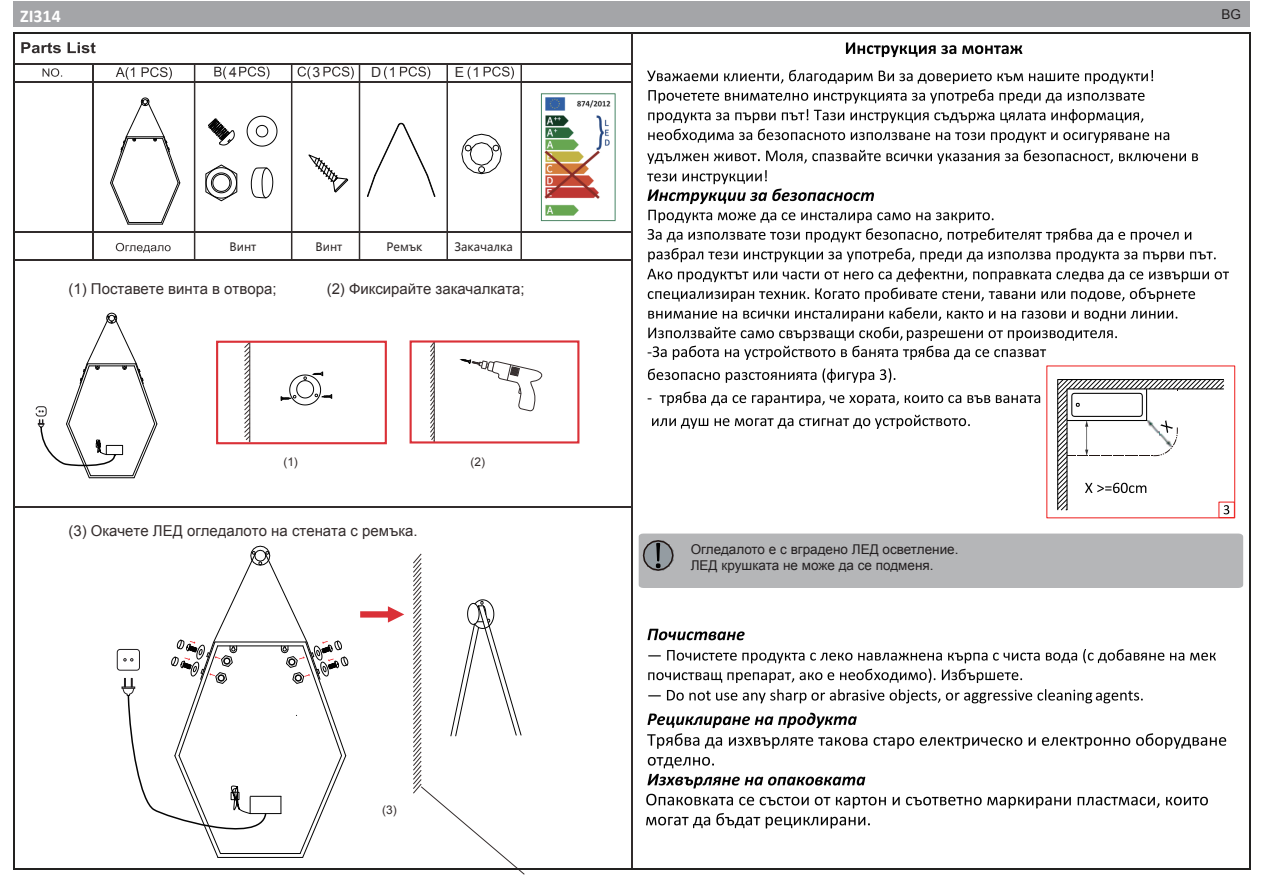
<style>
.page{position:relative;width:1263px;height:893px;background:#fff}
.page>*{position:absolute;margin:0;border:0;box-sizing:border-box;transform-origin:0 0}
.t1{font:700 18px "Calibri";color:#fff}
.t2{font:15px "Arial";color:#332c2c}
.t3{font:13.95px "Arial";color:#312c2c}
.t4{font:13.5px/16.2px "Arial";color:#231f20}
.t5{font:12px "Arial";color:#332c2c}
.t6{font:11.55px "Microsoft Ya Hei";color:#312c2c}
</style>
<div class="page">
<svg style="left:360px;top:606px;width:44px;height:16px"></svg>
<div style="left:117px;top:649px;width:23px;height:21px;border:1px solid #211e20;border-radius:3px"></div>
<svg style="left:413px;top:553px;width:112px;height:321px"></svg>
<hr style="left:194px;top:64px;width:1px;height:196px;background:#312c2c">
<hr style="left:447px;top:64px;width:1px;height:196px;background:#312c2c">
<hr style="left:521px;top:64px;width:1px;height:196px;background:#312c2c">
<hr style="left:291px;top:64px;width:1px;height:196px;background:#312c2c">
<hr style="left:359px;top:64px;width:1px;height:196px;background:#312c2c">
<div style="left:14px;top:2px;width:1236px;height:25px;background:#a4a5a8"></div>
<svg style="left:846px;top:42px;width:176px;height:15px"></svg>
<svg style="left:647px;top:70px;width:506px;height:33px"></svg>
<svg style="left:648px;top:109px;width:160px;height:14px"></svg>
<svg style="left:814px;top:110px;width:180px;height:13px"></svg>
<svg style="left:1000px;top:109px;width:143px;height:14px"></svg>
<svg style="left:648px;top:129px;width:521px;height:14px"></svg>
<svg style="left:647px;top:153px;width:113px;height:11px"></svg>
<svg style="left:766px;top:150px;width:432px;height:14px"></svg>
<svg style="left:647px;top:170px;width:227px;height:34px"></svg>
<svg style="left:648px;top:210px;width:543px;height:32px"></svg>
<svg style="left:648px;top:248px;width:402px;height:14px"></svg>
<svg style="left:1057px;top:251px;width:159px;height:11px"></svg>
<svg style="left:647px;top:268px;width:582px;height:53px"></svg>
<svg style="left:648px;top:327px;width:469px;height:33px"></svg>
<svg style="left:648px;top:368px;width:247px;height:15px"></svg>
<svg style="left:660px;top:391px;width:380px;height:15px"></svg>
<svg style="left:652px;top:415px;width:318px;height:14px"></svg>
<svg style="left:1057px;top:379px;width:172px;height:135px"></svg>
<svg style="left:647px;top:628px;width:98px;height:12px"></svg>
<svg style="left:648px;top:649px;width:568px;height:34px"></svg>
<svg style="left:648px;top:695px;width:13px;height:1px"></svg>
<svg style="left:667px;top:689px;width:476px;height:14px"></svg>
<svg style="left:647px;top:712px;width:579px;height:36px"></svg>
<svg style="left:646px;top:757px;width:562px;height:71px"></svg>
<hr style="left:14px;top:32px;width:618px;height:1px;background:#222120">
<hr style="left:633px;top:32px;width:617px;height:1px;background:#222120">
<hr style="left:13px;top:33px;width:1px;height:30px;background:#222120">
<hr style="left:632px;top:33px;width:1px;height:30px;background:#312c2c">
<hr style="left:1250px;top:33px;width:1px;height:30px;background:#222120">
<svg style="left:43px;top:68px;width:19px;height:9px"></svg>
<svg style="left:116px;top:67px;width:56px;height:13px"></svg>
<svg style="left:384px;top:67px;width:46px;height:12px"></svg>
<hr style="left:14px;top:63px;width:78px;height:1px;background:#312c2c">
<hr style="left:94px;top:63px;width:156px;height:1px;background:#312c2c">
<hr style="left:251px;top:63px;width:108px;height:1px;background:#312c2c">
<hr style="left:360px;top:63px;width:121px;height:1px;background:#312c2c">
<hr style="left:483px;top:63px;width:149px;height:1px;background:#312c2c">
<svg style="left:13px;top:63px;width:1px;height:20px"></svg>
<hr style="left:14px;top:81px;width:78px;height:2px;background:#312c2c">
<svg style="left:92px;top:63px;width:2px;height:20px"></svg>
<hr style="left:94px;top:81px;width:156px;height:2px;background:#312c2c">
<svg style="left:214px;top:63px;width:56px;height:20px"></svg>
<hr style="left:251px;top:81px;width:108px;height:2px;background:#312c2c">
<svg style="left:298px;top:63px;width:62px;height:18px"></svg>
<hr style="left:360px;top:81px;width:121px;height:2px;background:#312c2c">
<svg style="left:468px;top:63px;width:46px;height:20px"></svg>
<hr style="left:483px;top:81px;width:149px;height:2px;background:#312c2c">
<svg style="left:632px;top:63px;width:1px;height:20px"></svg>
<svg style="left:1250px;top:63px;width:1px;height:20px"></svg>
<hr style="left:13px;top:83px;width:1px;height:148px;background:#222120">
<hr style="left:92px;top:83px;width:2px;height:148px;background:#312c2c">
<hr style="left:632px;top:83px;width:1px;height:148px;background:#312c2c">
<hr style="left:1250px;top:83px;width:1px;height:148px;background:#222120">
<svg style="left:116px;top:243px;width:55px;height:10px"></svg>
<hr style="left:14px;top:231px;width:78px;height:1px;background:#312c2c">
<hr style="left:94px;top:231px;width:156px;height:1px;background:#312c2c">
<hr style="left:251px;top:231px;width:108px;height:1px;background:#312c2c">
<hr style="left:360px;top:231px;width:121px;height:1px;background:#312c2c">
<hr style="left:483px;top:231px;width:149px;height:1px;background:#312c2c">
<hr style="left:92px;top:232px;width:2px;height:28px;background:#312c2c">
<svg style="left:13px;top:231px;width:1px;height:30px"></svg>
<hr style="left:14px;top:260px;width:78px;height:1px;background:#312c2c">
<hr style="left:94px;top:260px;width:156px;height:1px;background:#312c2c">
<hr style="left:251px;top:260px;width:108px;height:1px;background:#312c2c">
<hr style="left:360px;top:260px;width:121px;height:1px;background:#312c2c">
<hr style="left:483px;top:260px;width:149px;height:1px;background:#312c2c">
<svg style="left:632px;top:231px;width:1px;height:30px"></svg>
<svg style="left:1250px;top:231px;width:1px;height:30px"></svg>
<hr style="left:13px;top:261px;width:1px;height:245px;background:#222120">
<hr style="left:632px;top:261px;width:1px;height:245px;background:#312c2c">
<hr style="left:1250px;top:261px;width:1px;height:245px;background:#222120">
<hr style="left:14px;top:506px;width:618px;height:1px;background:#312c2c">
<hr style="left:13px;top:507px;width:1px;height:361px;background:#222120">
<hr style="left:14px;top:868px;width:618px;height:2px;background:#222120">
<hr style="left:632px;top:507px;width:1px;height:361px;background:#312c2c">
<hr style="left:633px;top:868px;width:617px;height:2px;background:#222120">
<hr style="left:1250px;top:507px;width:1px;height:361px;background:#222120">
<img style="left:540px;top:93px;width:76px;height:129px">
<div style="left:639px;top:533px;width:604px;height:55px;background:#b5b6b8"></div>
<svg style="left:21px;top:42px;width:40px;height:11px"></svg>
<svg style="left:68px;top:42px;width:28px;height:11px"></svg>
<svg style="left:244px;top:343px;width:7px;height:98px"></svg>
<div style="left:216px;top:340px;width:171px;height:104px;border:2px solid #da3037"></div>
<svg style="left:430px;top:343px;width:5px;height:97px"></svg>
<div style="left:410px;top:340px;width:169px;height:103px;border:2px solid #da3037"></div>
<div style="left:36px;top:406px;width:11px;height:10px;border:1px solid #211e20;border-radius:3px"></div>
<svg style="left:460px;top:359px;width:83px;height:52px"></svg>
<svg style="left:281px;top:371px;width:51px;height:34px"></svg>
<svg style="left:38px;top:313px;width:119px;height:165px"></svg>
<svg style="left:110px;top:97px;width:70px;height:128px"></svg>
<svg style="left:367px;top:123px;width:68px;height:74px"></svg>
<svg style="left:461px;top:134px;width:41px;height:40px"></svg>
<svg style="left:208px;top:118px;width:27px;height:27px"></svg>
<svg style="left:247px;top:116px;width:30px;height:30px"></svg>
<svg style="left:251px;top:167px;width:22px;height:31px"></svg>
<svg style="left:205px;top:164px;width:32px;height:37px"></svg>
<svg style="left:122px;top:545px;width:227px;height:313px"></svg>
<svg style="left:308px;top:154px;width:41px;height:39px"></svg>
<p class="t1" style="left:20px;top:5px;width:42px">ZI314</p>
<p class="t4" style="left:1222px;top:6px;width:21px">BG</p>
<p class="t3" style="left:229px;top:63px;width:9px">4</p>
<p class="t3" style="left:312px;top:63px;width:9px">3</p>
<p class="t3" style="left:389px;top:63px;width:9px">1</p>
<p class="t3" style="left:473px;top:63px;width:9px">1</p>
<p class="t3" style="left:371px;top:63px;width:12px">D</p>
<p class="t3" style="left:455px;top:63px;width:11px">E</p>
<p class="t6" style="left:230px;top:239px;width:28px">Винт</p>
<p class="t6" style="left:316px;top:239px;width:28px">Винт</p>
<p class="t6" style="left:387px;top:239px;width:38px">Ремък</p>
<p class="t6" style="left:454px;top:239px;width:60px">Закачалка</p>
<p class="t2" style="left:69px;top:278px;width:210px">(1) Поставете винта в отвора;</p>
<p class="t2" style="left:327px;top:278px;width:200px">(2) Фиксирайте закачалката;</p>
<p class="t5" style="left:283px;top:454px;width:16px">(1)</p>
<p class="t5" style="left:471px;top:454px;width:16px">(2)</p>
<p class="t2" style="left:69px;top:521px;width:351px">(3) Окачете ЛЕД огледалото на стената с ремъка.</p>
<p class="t5" style="left:382px;top:802px;width:16px">(3)</p>
<p class="t4" style="left:691px;top:541px;width:269px">Огледалото е с вградено ЛЕД осветление.<br>ЛЕД крушката не може да се подменя.</p>
</div>
